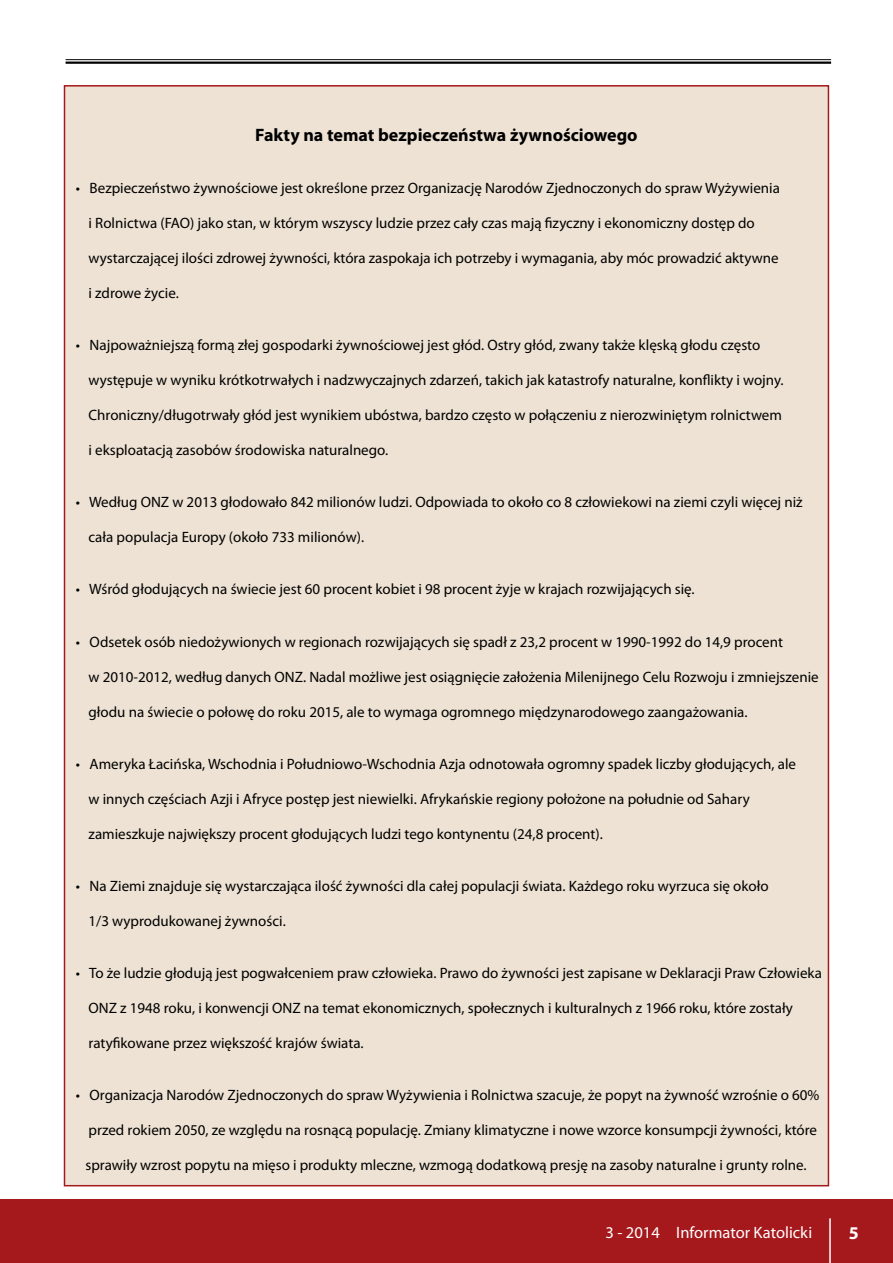
<style>
.page{position:relative;width:893px;height:1263px;background:#fff}
.page>*{position:absolute;margin:0;border:0;box-sizing:border-box;transform-origin:0 0}
.t1{font:700 18px "Myriad Pro";color:#000}
.t2{font:700 18px "Myriad Pro";color:#fff}
.t3{font:16.5px "Myriad Pro";color:#fff}
.t4{font:15px "Myriad Pro";color:#000}
</style>
<div class="page">
<div style="left:0;top:1199px;width:893px;height:64px;background:#a5181c"></div>
<div style="left:64px;top:86px;width:764px;height:1100px;background:#ede2d3"></div>
<hr style="left:829px;top:1218px;width:2px;height:45px;background:#fff">
<hr style="left:66px;top:59px;width:765px;height:1px;background:#000">
<hr style="left:66px;top:62px;width:765px;height:2px;background:#000">
<p class="t1" style="left:255px;top:123px;width:384px">Fakty na temat bezpieczeństwa żywnościowego</p>
<p class="t4" style="left:76px;top:179px;width:705px">• Bezpieczeństwo żywnościowe jest określone przez Organizację Narodów Zjednoczonych do spraw Wyżywienia</p>
<p class="t4" style="left:89px;top:214px;width:668px">i Rolnictwa (FAO) jako stan, w którym wszyscy ludzie przez cały czas mają fizyczny i ekonomiczny dostęp do</p>
<p class="t4" style="left:89px;top:249px;width:691px">wystarczającej ilości zdrowej żywności, która zaspokaja ich potrzeby i wymagania, aby móc prowadzić aktywne</p>
<p class="t4" style="left:89px;top:284px;width:92px">i zdrowe życie.</p>
<p class="t4" style="left:76px;top:336px;width:686px">• Najpoważniejszą formą złej gospodarki żywnościowej jest głód. Ostry głód, zwany także klęską głodu często</p>
<p class="t4" style="left:89px;top:371px;width:696px">występuje w wyniku krótkotrwałych i nadzwyczajnych zdarzeń, takich jak katastrofy naturalne, konflikty i wojny.</p>
<p class="t4" style="left:89px;top:406px;width:695px">Chroniczny/długotrwały głód jest wynikiem ubóstwa, bardzo często w połączeniu z nierozwiniętym rolnictwem</p>
<p class="t4" style="left:89px;top:441px;width:301px">i eksploatacją zasobów środowiska naturalnego.</p>
<p class="t4" style="left:76px;top:493px;width:728px">• Według ONZ w 2013 głodowało 842 milionów ludzi. Odpowiada to około co 8 człowiekowi na ziemi czyli więcej niż</p>
<p class="t4" style="left:89px;top:528px;width:277px">cała populacja Europy (około 733 milionów).</p>
<p class="t4" style="left:76px;top:580px;width:620px">• Wśród głodujących na świecie jest 60 procent kobiet i 98 procent żyje w krajach rozwijających się.</p>
<p class="t4" style="left:76px;top:632px;width:709px">• Odsetek osób niedożywionych w regionach rozwijających się spadł z 23,2 procent w 1990-1992 do 14,9 procent</p>
<p class="t4" style="left:89px;top:667px;width:732px">w 2010-2012, według danych ONZ. Nadal możliwe jest osiągnięcie założenia Milenijnego Celu Rozwoju i zmniejszenie</p>
<p class="t4" style="left:89px;top:702px;width:660px">głodu na świecie o połowę do roku 2015, ale to wymaga ogromnego międzynarodowego zaangażowania.</p>
<p class="t4" style="left:76px;top:754px;width:722px">• Ameryka Łacińska, Wschodnia i Południowo-Wschodnia Azja odnotowała ogromny spadek liczby głodujących, ale</p>
<p class="t4" style="left:89px;top:789px;width:663px">w innych częściach Azji i Afryce postęp jest niewielki. Afrykańskie regiony położone na południe od Sahary</p>
<p class="t4" style="left:89px;top:824px;width:516px">zamieszkuje największy procent głodujących ludzi tego kontynentu (24,8 procent).</p>
<p class="t4" style="left:76px;top:876px;width:694px">• Na Ziemi znajduje się wystarczająca ilość żywności dla całej populacji świata. Każdego roku wyrzuca się około</p>
<p class="t4" style="left:89px;top:911px;width:199px">1/3 wyprodukowanej żywności.</p>
<p class="t4" style="left:76px;top:964px;width:748px">• To że ludzie głodują jest pogwałceniem praw człowieka. Prawo do żywności jest zapisane w Deklaracji Praw Człowieka</p>
<p class="t4" style="left:89px;top:999px;width:706px">ONZ z 1948 roku, i konwencji ONZ na temat ekonomicznych, społecznych i kulturalnych z 1966 roku, które zostały</p>
<p class="t4" style="left:89px;top:1033px;width:277px">ratyfikowane przez większość krajów świata.</p>
<p class="t4" style="left:76px;top:1086px;width:745px">• Organizacja Narodów Zjednoczonych do spraw Wyżywienia i Rolnictwa szacuje, że popyt na żywność wzrośnie o 60%</p>
<p class="t4" style="left:89px;top:1121px;width:730px">przed rokiem 2050, ze względu na rosnącą populację. Zmiany klimatyczne i nowe wzorce konsumpcji żywności, które</p>
<p class="t4" style="left:85px;top:1155px;width:723px">sprawiły wzrost popytu na mięso i produkty mleczne, wzmogą dodatkową presję na zasoby naturalne i grunty rolne.</p>
<p class="t3" style="left:605px;top:1222px;width:208px">3 - 2014 Informator Katolicki</p>
<p class="t2" style="left:849px;top:1222px;width:11px">5</p>
</div>
